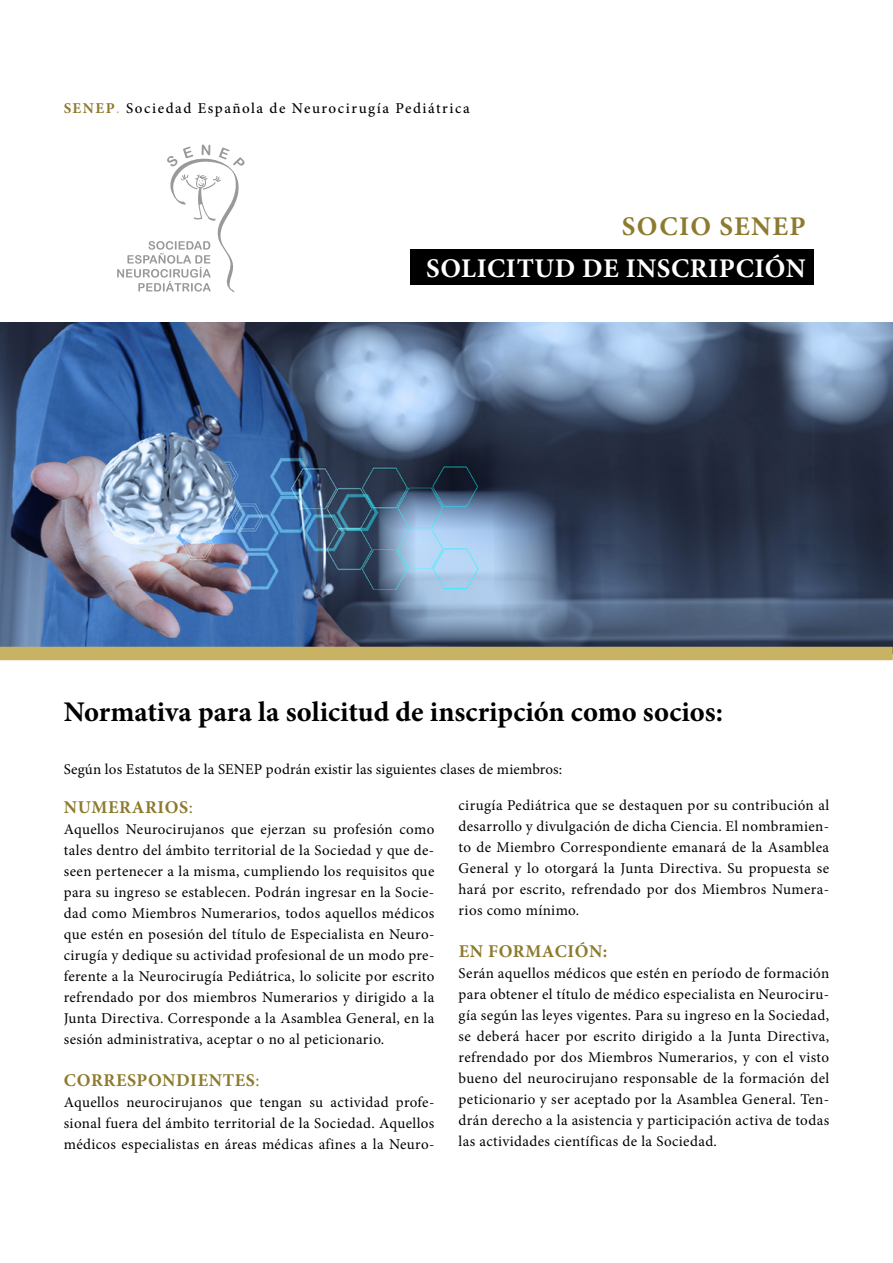
<style>
.page{position:relative;width:893px;height:1263px;background:#fff}
.page>*{position:absolute;margin:0;border:0;box-sizing:border-box;transform-origin:0 0}
.t1{font:700 28.5px "Minion Pro";color:#000}
.t2{font:700 27px "Minion Pro";letter-spacing:.02em;color:#fff}
.t3{font:700 27px "Minion Pro";letter-spacing:.05em;color:#8d7a2e}
.t4{font:700 18px "Minion Pro";letter-spacing:.035em;color:#8d7a2e}
.t5{font:15px/21px "Minion Pro";letter-spacing:.025em;color:#000;text-align:justify}
.t6{font:500 15px "Minion Pro";letter-spacing:.1em;color:#000}
.s1{font-weight:700;color:#8d7a2e}
.s2{color:#c8b263}
.s3{font-weight:400}
</style>
<div class="page">
<img style="left:0;top:323px;width:893px;height:324px">
<div style="left:0;top:647px;width:893px;height:13px;background:#c8b263"></div>
<div style="left:410px;top:249px;width:404px;height:36px;background:#000"></div>
<svg style="left:117px;top:145px;width:127px;height:148px"></svg>
<p class="t6" style="left:64px;top:98px;width:407px"><span class="s1">SENEP</span><span class="s2">.</span> Sociedad Española de Neurocirugía Pediátrica</p>
<h2 class="t3" style="left:622px;top:207px;width:185px">SOCIO SENEP</h2>
<h2 class="t2" style="left:426px;top:249px;width:381px">SOLICITUD DE INSCRIPCIÓN</h2>
<h1 class="t1" style="left:64px;top:692px;width:661px">Normativa para la solicitud de inscripción como socios:</h1>
<p class="t5" style="left:64px;top:759px;width:500px">Según los Estatutos de la SENEP podrán existir las siguientes clases de miembros:</p>
<p class="t4" style="left:64px;top:794px;width:131px">NUMERARIOS<span class="s3">:</span></p>
<p class="t5" style="left:64px;top:818px;width:372px">Aquellos Neurocirujanos que ejerzan su profesión como tales dentro del ámbito territorial de la Sociedad y que de&shy;seen pertenecer a la misma, cumpliendo los requisitos que para su ingreso se establecen. Podrán ingresar en la Socie&shy;dad como Miembros Numerarios, todos aquellos médicos que estén en posesión del título de Especialista en Neuro&shy;cirugía y dedique su actividad profesional de un modo pre&shy;ferente a la Neurocirugía Pediátrica, lo solicite por escrito refrendado por dos miembros Numerarios y dirigido a la Junta Directiva. Corresponde a la Asamblea General, en la sesión administrativa, aceptar o no al peticionario.</p>
<p class="t4" style="left:64px;top:1067px;width:197px">CORRESPONDIENTES<span class="s3">:</span></p>
<p class="t5" style="left:64px;top:1091px;width:372px">Aquellos neurocirujanos que tengan su actividad profe&shy;sional fuera del ámbito territorial de la Sociedad. Aquellos médicos especialistas en áreas médicas afines a la Neuro-</p>
<p class="t5" style="left:459px;top:795px;width:372px">cirugía Pediátrica que se destaquen por su contribución al desarrollo y divulgación de dicha Ciencia. El nombramien&shy;to de Miembro Correspondiente emanará de la Asamblea General y lo otorgará la Junta Directiva. Su propuesta se hará por escrito, refrendado por dos Miembros Numera&shy;rios como mínimo.</p>
<p class="t4" style="left:459px;top:939px;width:150px">EN FORMACIÓN:</p>
<p class="t5" style="left:459px;top:963px;width:372px">Serán aquellos médicos que estén en período de formación para obtener el título de médico especialista en Neurociru&shy;gía según las leyes vigentes. Para su ingreso en la Sociedad, se deberá hacer por escrito dirigido a la Junta Directiva, refrendado por dos Miembros Numerarios, y con el visto bueno del neurocirujano responsable de la formación del peticionario y ser aceptado por la Asamblea General. Ten&shy;drán derecho a la asistencia y participación activa de todas las actividades científicas de la Sociedad.</p>
</div>
